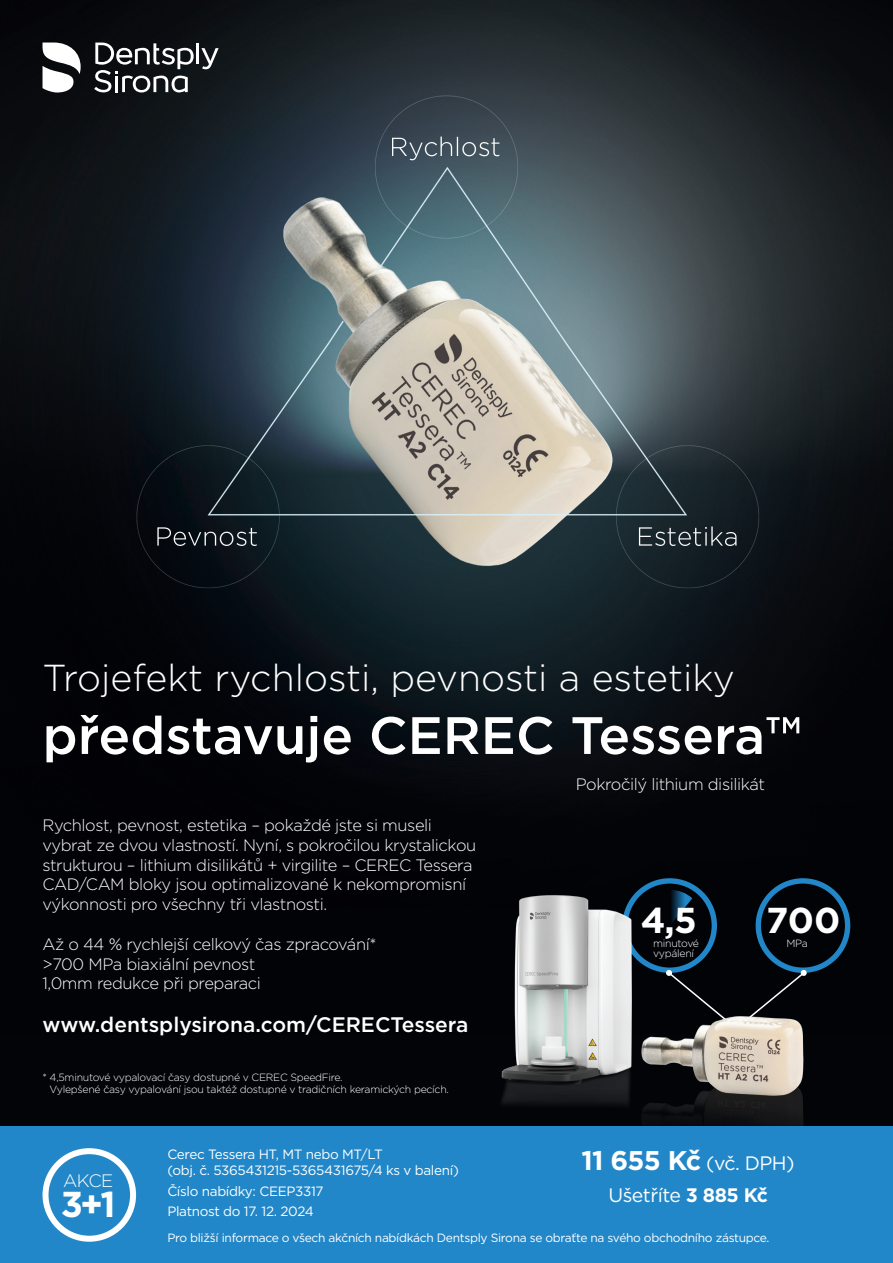
<style>
.page{position:relative;width:893px;height:1263px;background:#020408}
.page>*{position:absolute;margin:0;border:0;box-sizing:border-box;transform-origin:0 0}
.t1{font:500 52.5px "Gotham";color:#fff}
.t2{font:300 37.5px "Gotham";color:#fff}
.t3{font:700 36px "Gotham";color:#fff}
.t4{font:500 21px "Gotham";color:#fff}
.t5{font:19.5px/32px "Gotham";letter-spacing:-.025em;color:#fff;text-align:center}
.t6{font:300 18px "Gotham";color:#fff}
.t7{font:300 16.5px/19.8px "Gotham";letter-spacing:-.025em;color:#fff}
.t8{font:13.5px/16.2px "Gotham";letter-spacing:-.025em;color:#fff}
.t9{font:12px "Gotham";letter-spacing:-.025em;color:#fff}
.t10{font:300 10.5px/12.6px "Gotham";letter-spacing:-.025em;color:#fff}
.s1{font-weight:700;font-size:27px}
.s2{font-weight:700}
</style>
<div class="page">
<img style="left:0;top:0;width:893px;height:930px">
<img style="left:67px;top:78px;width:763px;height:532px">
<svg style="left:645px;top:878px;width:205px;height:101px"></svg>
<img style="left:645px;top:979px;width:192px;height:148px">
<img style="left:474px;top:866px;width:171px;height:261px">
<div style="left:0;top:1127px;width:893px;height:136px;background:#2287c8"></div>
<div style="left:43px;top:1148px;width:93px;height:94px;border:6px solid #fff;border-radius:50%"></div>
<hr style="left:196px;top:43px;width:3px;height:21px;background:#fff">
<svg style="left:201px;top:48px;width:18px;height:21px"></svg>
<svg style="left:94px;top:43px;width:100px;height:49px"></svg>
<svg style="left:43px;top:43px;width:38px;height:50px"></svg>
<h2 class="t2" style="left:43px;top:654px;width:694px">Trojefekt rychlosti, pevnosti a estetiky</h2>
<h1 class="t1" style="left:43px;top:701px;width:760px">představuje CEREC Tessera™</h1>
<p class="t7" style="left:576px;top:774px;width:191px">Pokročilý lithium disilikát</p>
<p class="t7" style="left:43px;top:815px;width:435px">Rychlost, pevnost, estetika – pokaždé jste si museli vybrat ze dvou vlastností. Nyní, s pokročilou krystalickou strukturou – lithium disilikátů + virgilite – CEREC Tessera CAD/CAM bloky jsou optimalizované k nekompromisní výkonnosti pro všechny tři vlastnosti.</p>
<p class="t7" style="left:43px;top:933px;width:335px">Až o 44 % rychlejší celkový čas zpracování* &gt;700 MPa biaxiální pevnost<br>1,0mm redukce při preparaci</p>
<h3 class="t3" style="left:766px;top:896px;width:76px">700</h3>
<p class="t10" style="left:786px;top:936px;width:23px">MPa</p>
<h3 class="t3" style="left:641px;top:896px;width:58px">4,5</h3>
<p class="t10" style="left:653px;top:937px;width:48px;line-height:10.5px">minutové vypálení</p>
<p class="t4" style="left:43px;top:1010px;width:427px">www.dentsplysirona.com/CERECTessera</p>
<p class="t10" style="left:50px;top:1070px;width:401px;text-indent:-7px">* 4,5minutové vypalovací časy dostupné v CEREC SpeedFire.<br>Vylepšené časy vypalování jsou taktéž dostupné v tradičních keramických pecích.</p>
<p class="t6" style="left:63px;top:1169px;width:52px">AKCE</p>
<h3 class="t3" style="left:61px;top:1180px;width:56px">3+1</h3>
<p class="t8" style="left:167px;top:1146px;width:293px">Cerec Tessera HT, MT nebo MT/LT<br>(obj. č. 5365431215-5365431675/4 ks v balení)</p>
<p class="t8" style="left:167px;top:1180px;width:158px;line-height:20.4px">Číslo nabídky: CEEP3317<br>Platnost do 17. 12. 2024</p>
<p class="t5" style="left:581px;top:1146px;width:215px"><span class="s1">11 655 Kč</span> (vč. DPH)<br>Ušetříte <span class="s2">3 885 Kč</span></p>
<p class="t9" style="left:167px;top:1230px;width:604px">Pro bližší informace o všech akčních nabídkách Dentsply Sirona se obraťte na svého obchodního zástupce.</p>
</div>
